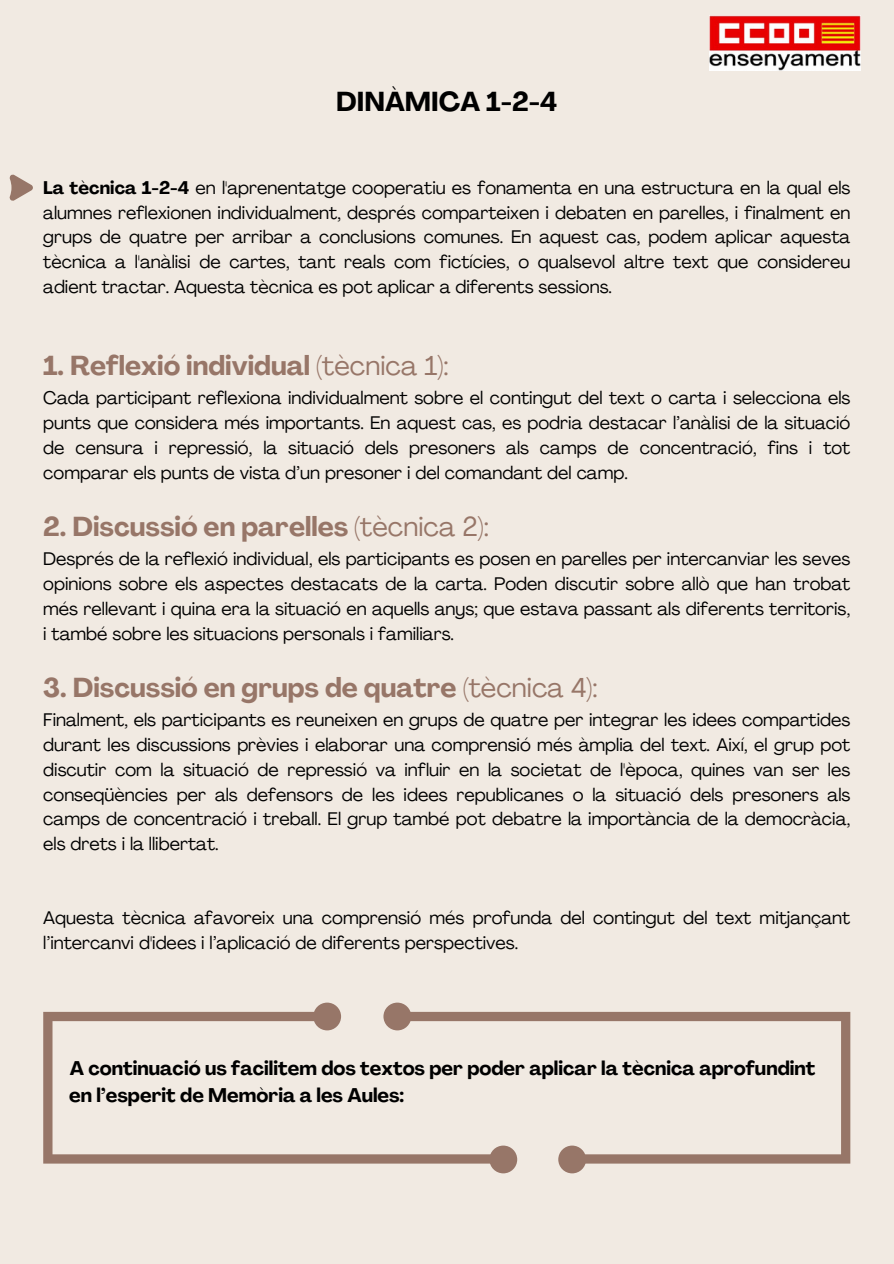
<style>
.page{position:relative;width:894px;height:1264px;background:#fff}
.page>*{position:absolute;margin:0;border:0;box-sizing:border-box;transform-origin:0 0}
.t1{font:700 27px "Agrandir";color:#977668}
.t2{font:700 27px "Agrandir";color:#000}
.t3{font:700 19.5px/27px "Agrandir";color:#000}
.t4{font:18px/24.8px "Agrandir";color:#000;text-align:justify}
.s1{font-weight:700}
.s2{font-weight:400}
</style>
<div class="page">
<div style="left:0;top:0;width:893px;height:1263px;background:#f1eae2"></div>
<div style="left:383px;top:1002px;width:28px;height:28px;background:#977668;border-radius:50%"></div>
<div style="left:489px;top:1145px;width:28px;height:28px;background:#977668;border-radius:50%"></div>
<div style="left:313px;top:1002px;width:28px;height:28px;background:#977668;border-radius:50%"></div>
<div style="left:558px;top:1145px;width:28px;height:28px;background:#977668;border-radius:50%"></div>
<svg style="left:43px;top:1011px;width:348px;height:152px"></svg>
<svg style="left:391px;top:1011px;width:459px;height:152px"></svg>
<svg style="left:9px;top:174px;width:24px;height:27px"></svg>
<img style="left:709px;top:15px;width:150px;height:55px">
<p class="t2" style="left:336px;top:91px;width:222px">DINÀMICA 1-2-4</p>
<p class="t4" style="left:43px;top:177px;width:808px"><span class="s1">La tècnica 1-2-4</span> en l'aprenentatge cooperatiu es fonamenta en una estructura en la qual els alumnes reflexionen individualment, després comparteixen i debaten en parelles, i finalment en grups de quatre per arribar a conclusions comunes. En aquest cas, podem aplicar aquesta tècnica a l'anàlisi de cartes, tant reals com fictícies, o qualsevol altre text que considereu adient tractar. Aquesta tècnica es pot aplicar a diferents sessions.</p>
<h1 class="t1" style="left:43px;top:355px;width:407px">1. Reflexió individual (<span class="s2">tècnica 1</span>)<span class="s2">:</span></h1>
<p class="t4" style="left:43px;top:387px;width:808px">Cada participant reflexiona individualment sobre el contingut del text o carta i selecciona els punts que considera més importants. En aquest cas, es podria destacar l’anàlisi de la situació de censura i repressió, la situació dels presoners als camps de concentració, fins i tot comparar els punts de vista d’un presoner i del comandant del camp.</p>
<p class="t1" style="left:43px;top:516px;width:447px">2. Discussió en parelles (<span class="s2">tècnica 2):</span></p>
<p class="t4" style="left:43px;top:548px;width:808px">Després de la reflexió individual, els participants es posen en parelles per intercanviar les seves opinions sobre els aspectes destacats de la carta. Poden discutir sobre allò que han trobat més rellevant i quina era la situació en aquells anys; que estava passant als diferents territoris, i també sobre les situacions personals i familiars.</p>
<p class="t1" style="left:43px;top:676px;width:556px">3. Discussió en grups de quatre <span class="s2">(tècnica 4):</span></p>
<p class="t4" style="left:43px;top:709px;width:808px">Finalment, els participants es reuneixen en grups de quatre per integrar les idees compartides durant les discussions prèvies i elaborar una comprensió més àmplia del text. Així, el grup pot discutir com la situació de repressió va influir en la societat de l'època, quines van ser les conseqüències per als defensors de les idees republicanes o la situació dels presoners als camps de concentració i treball. El grup també pot debatre la importància de la democràcia, els drets i la llibertat.</p>
<p class="t4" style="left:43px;top:907px;width:808px">Aquesta tècnica afavoreix una comprensió més profunda del contingut del text mitjançant l’intercanvi d'idees i l’aplicació de diferents perspectives.</p>
<p class="t3" style="left:69px;top:1056px;width:747px">A continuació us facilitem dos textos per poder aplicar la tècnica aprofundint en l’esperit de Memòria a les Aules:</p>
</div>
